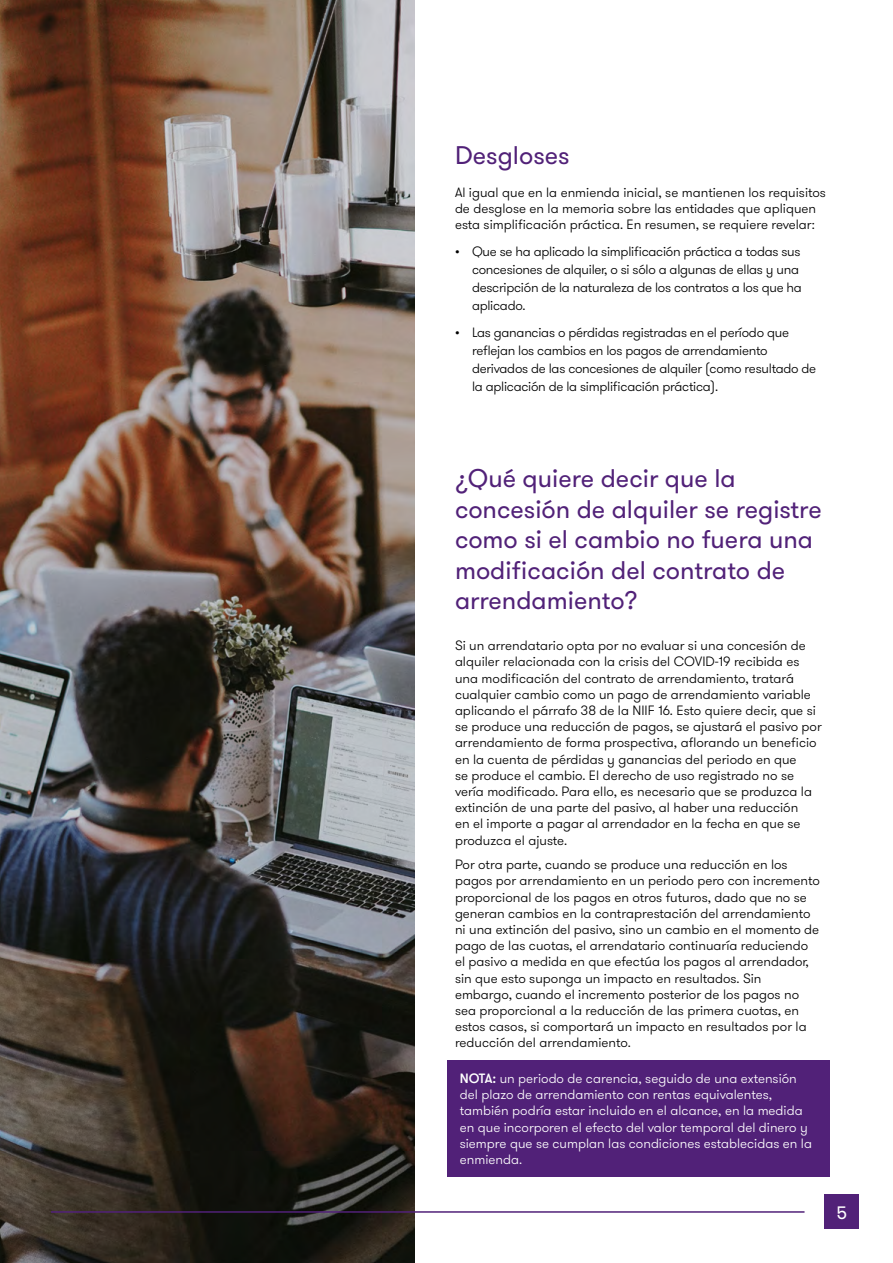
<style>
.page{position:relative;width:893px;height:1263px;background:#fff}
.page>*{position:absolute;margin:0;border:0;box-sizing:border-box;transform-origin:0 0}
.t1{font:25.5px/30.6px "GT Walsheim Pro";color:#512178}
.t2{font:18px "GT Walsheim Pro";color:#fff}
.t3{font:300 13.5px/16.2px "GT Walsheim Pro";color:#000}
.t4{font:300 13.5px/18px "GT Walsheim Pro";letter-spacing:-.02em;color:#000}
.t5{font:300 13.5px/16.2px "GT Walsheim Pro";color:#fff}
.s1{font-weight:500}
</style>
<div class="page">
<div style="left:447px;top:1060px;width:382px;height:117px;background:#512178"></div>
<div style="left:825px;top:1195px;width:34px;height:34px;background:#512178"></div>
<img style="left:0;top:0;width:414px;height:1263px">
<hr style="left:51px;top:1211px;width:753px;height:2px;background:#512178">
<h1 class="t1" style="left:455px;top:141px;width:116px">Desgloses</h1>
<p class="t3" style="left:455px;top:184px;width:372px">Al igual que en la enmienda inicial, se mantienen los requisitos de desglose en la memoria sobre las entidades que apliquen esta simplificación práctica. En resumen, se requiere revelar:</p>
<p class="t4" style="left:472px;top:242px;width:331px;text-indent:-17px">• Que se ha aplicado la simplificación práctica a todas sus concesiones de alquiler, o si sólo a algunas de ellas y una descripción de la naturaleza de los contratos a los que ha aplicado.</p>
<p class="t4" style="left:472px;top:323px;width:346px;text-indent:-17px">• Las ganancias o pérdidas registradas en el período que reflejan los cambios en los pagos de arrendamiento derivados de las concesiones de alquiler (como resultado de la aplicación de la simplificación práctica).</p>
<h1 class="t1" style="left:455px;top:463px;width:368px">¿Qué quiere decir que la concesión de alquiler se registre como si el cambio no fuera una modificación del contrato de arrendamiento?</h1>
<p class="t3" style="left:455px;top:638px;width:368px">Si un arrendatario opta por no evaluar si una concesión de alquiler relacionada con la crisis del COVID-19 recibida es una modificación del contrato de arrendamiento, tratará cualquier cambio como un pago de arrendamiento variable aplicando el párrafo 38 de la NIIF 16. Esto quiere decir, que si se produce una reducción de pagos, se ajustará el pasivo por arrendamiento de forma prospectiva, aflorando un beneficio en la cuenta de pérdidas y ganancias del periodo en que<br>se produce el cambio. El derecho de uso registrado no se vería modificado. Para ello, es necesario que se produzca la extinción de una parte del pasivo, al haber una reducción<br>en el importe a pagar al arrendador en la fecha en que se produzca el ajuste.</p>
<p class="t3" style="left:455px;top:857px;width:366px">Por otra parte, cuando se produce una reducción en los pagos por arrendamiento en un periodo pero con incremento proporcional de los pagos en otros futuros, dado que no se generan cambios en la contraprestación del arrendamiento ni una extinción del pasivo, sino un cambio en el momento de pago de las cuotas, el arrendatario continuaría reduciendo el pasivo a medida en que efectúa los pagos al arrendador, sin que esto suponga un impacto en resultados. Sin embargo, cuando el incremento posterior de los pagos no sea proporcional a la reducción de las primera cuotas, en estos casos, si comportará un impacto en resultados por la reducción del arrendamiento.</p>
<p class="t5" style="left:460px;top:1070px;width:354px"><span class="s1">NOTA:</span> un periodo de carencia, seguido de una extensión del plazo de arrendamiento con rentas equivalentes, también podría estar incluido en el alcance, en la medida en que incorporen el efecto del valor temporal del dinero y siempre que se cumplan las condiciones establecidas en la enmienda.</p>
<h2 class="t2" style="left:837px;top:1201px;width:12px">5</h2>
</div>
